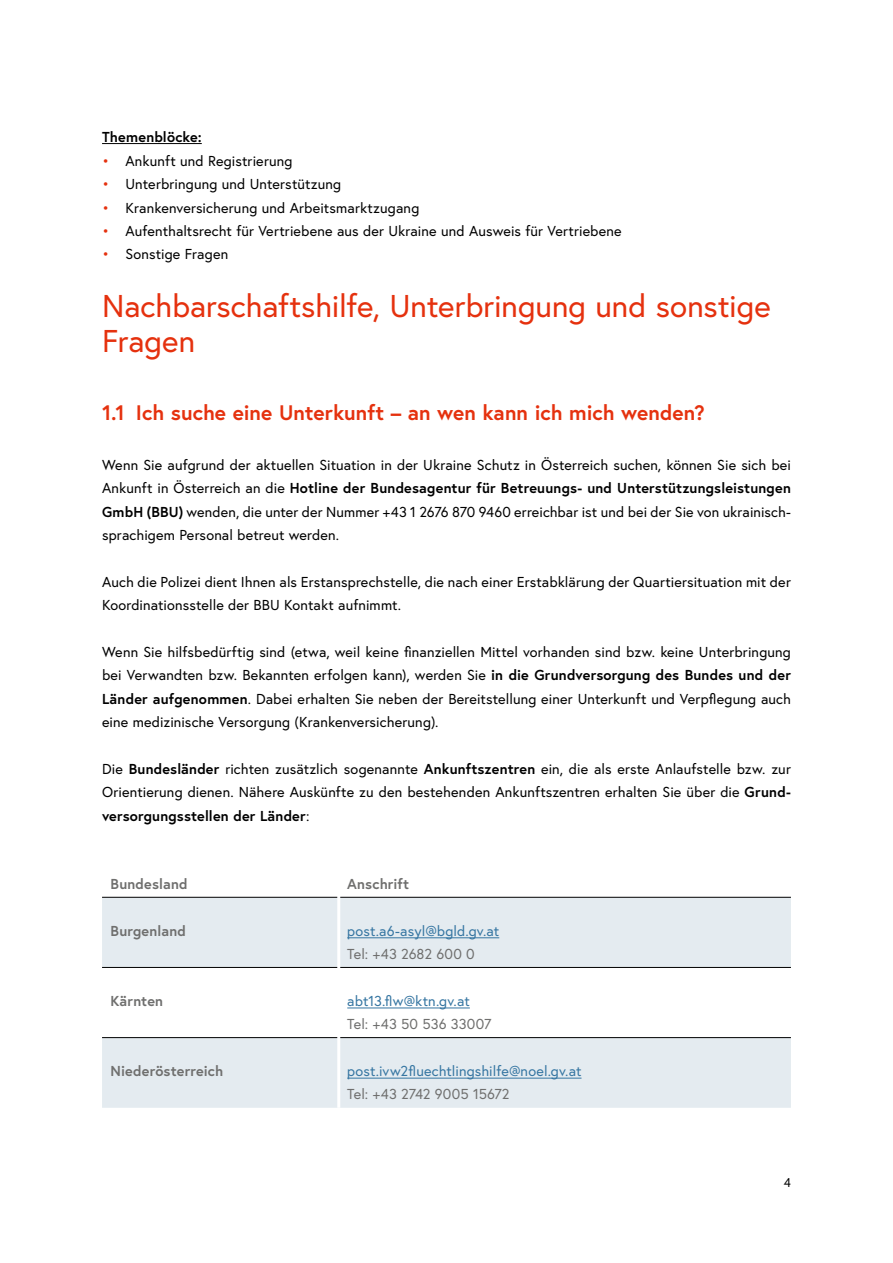
<style>
.page{position:relative;width:893px;height:1263px;background:#fff}
.page>*{position:absolute;margin:0;border:0;box-sizing:border-box;transform-origin:0 0}
.t1{font:31.5px/34.7px "Europa Austria";color:#e5310e}
.t2{font:700 21px "Europa Austria";color:#e5310e}
.t3{font:14.4px/23.4px "Europa Austria";letter-spacing:.01em;color:#000;text-align:justify}
.t4{font:14.4px "Europa Austria";letter-spacing:.01em;color:#3676a2}
.t5{font:700 14.4px "Europa Austria";letter-spacing:.01em;color:#6f6f6e}
.t6{font:14.4px "Europa Austria";letter-spacing:.01em;color:#6f6f6e}
.t7{font:700 14.4px "Europa Austria";letter-spacing:.015em;color:#000}
.t8{font:12.75px "Europa Austria";color:#000}
.s1{color:#e5310e}
.s2{font-weight:700}
</style>
<div class="page">
<hr style="left:102px;top:143px;width:100px;height:1px;background:#000">
<svg style="left:102px;top:898px;width:689px;height:210px;fill:#e4ebf0"></svg>
<hr style="left:337px;top:897px;width:3px;height:70px;background:#fff">
<hr style="left:337px;top:967px;width:3px;height:70px;background:#fff">
<hr style="left:337px;top:1037px;width:3px;height:71px;background:#fff">
<hr style="left:102px;top:897px;width:235px;height:1px;background:#000">
<hr style="left:340px;top:897px;width:451px;height:1px;background:#000">
<hr style="left:102px;top:967px;width:235px;height:1px;background:#000">
<hr style="left:340px;top:967px;width:451px;height:1px;background:#000">
<hr style="left:102px;top:1037px;width:235px;height:1px;background:#000">
<hr style="left:340px;top:1037px;width:451px;height:1px;background:#000">
<hr style="left:347px;top:937px;width:152px;height:1px;background:#3676a2">
<hr style="left:347px;top:1008px;width:123px;height:1px;background:#3676a2">
<hr style="left:347px;top:1078px;width:234px;height:1px;background:#3676a2">
<p class="t7" style="left:102px;top:128px;width:101px">Themenblöcke:</p>
<p class="t3" style="left:102px;top:149px;width:192px"><span class="s1">•</span> Ankunft und Registrierung</p>
<p class="t3" style="left:102px;top:172px;width:241px"><span class="s1">•</span> Unterbringung und Unterstützung</p>
<p class="t3" style="left:102px;top:196px;width:319px"><span class="s1">•</span> Krankenversicherung und Arbeitsmarktzugang</p>
<p class="t3" style="left:102px;top:219px;width:521px"><span class="s1">•</span> Aufenthaltsrecht für Vertriebene aus der Ukraine und Ausweis für Vertriebene</p>
<p class="t3" style="left:102px;top:242px;width:128px"><span class="s1">•</span> Sonstige Fragen</p>
<h1 class="t1" style="left:102px;top:288px;width:670px">Nachbarschaftshilfe, Unterbringung und sonstige<br>Fragen</h1>
<h2 class="t2" style="left:102px;top:398px;width:604px">1.1 Ich suche eine Unterkunft – an wen kann ich mich wenden?</h2>
<p class="t3" style="left:102px;top:453px;width:690px">Wenn Sie aufgrund der aktuellen Situation in der Ukraine Schutz in Österreich suchen, können Sie sich bei Ankunft in Österreich an die <span class="s2">Hotline der Bundesagentur für Betreuungs- und Unterstützungsleistungen GmbH (BBU)</span> wenden, die unter der Nummer +43 1 2676 870 9460 erreichbar ist und bei der Sie von ukrainisch&shy;sprachigem Personal betreut werden.</p>
<p class="t3" style="left:102px;top:570px;width:690px">Auch die Polizei dient Ihnen als Erstansprechstelle, die nach einer Erstabklärung der Quartiersituation mit der<br>Koordinationsstelle der BBU Kontakt aufnimmt.</p>
<p class="t3" style="left:102px;top:640px;width:690px">Wenn Sie hilfsbedürftig sind (etwa, weil keine finanziellen Mittel vorhanden sind bzw. keine Unterbringung bei Verwandten bzw. Bekannten erfolgen kann), werden Sie <span class="s2">in die Grundversorgung des Bundes und der Länder aufgenommen</span>. Dabei erhalten Sie neben der Bereitstellung einer Unterkunft und Verpflegung auch eine medizinische Versorgung (Krankenversicherung).</p>
<p class="t3" style="left:102px;top:757px;width:690px">Die <span class="s2">Bundesländer</span> richten zusätzlich sogenannte <span class="s2">Ankunftszentren</span> ein, die als erste Anlaufstelle bzw. zur Orientierung dienen. Nähere Auskünfte zu den bestehenden Ankunftszentren erhalten Sie über die <span class="s2">Grund&shy;versorgungsstellen der Länder</span>:</p>
<p class="t5" style="left:111px;top:874px;width:79px">Bundesland</p>
<p class="t5" style="left:347px;top:874px;width:64px">Anschrift</p>
<p class="t5" style="left:111px;top:921px;width:77px">Burgenland</p>
<p class="t4" style="left:347px;top:921px;width:153px">post.a6-asyl@bgld.gv.at</p>
<p class="t6" style="left:347px;top:945px;width:129px">Tel: +43 2682 600 0</p>
<p class="t5" style="left:111px;top:991px;width:54px">Kärnten</p>
<p class="t4" style="left:347px;top:991px;width:124px">abt13.flw@ktn.gv.at</p>
<p class="t6" style="left:347px;top:1015px;width:146px">Tel: +43 50 536 33007</p>
<p class="t5" style="left:111px;top:1061px;width:114px">Niederösterreich</p>
<p class="t4" style="left:347px;top:1061px;width:236px">post.ivw2fluechtlingshilfe@noel.gv.at</p>
<p class="t6" style="left:347px;top:1085px;width:164px">Tel: +43 2742 9005 15672</p>
<p class="t8" style="left:784px;top:1174px;width:9px">4</p>
</div>
